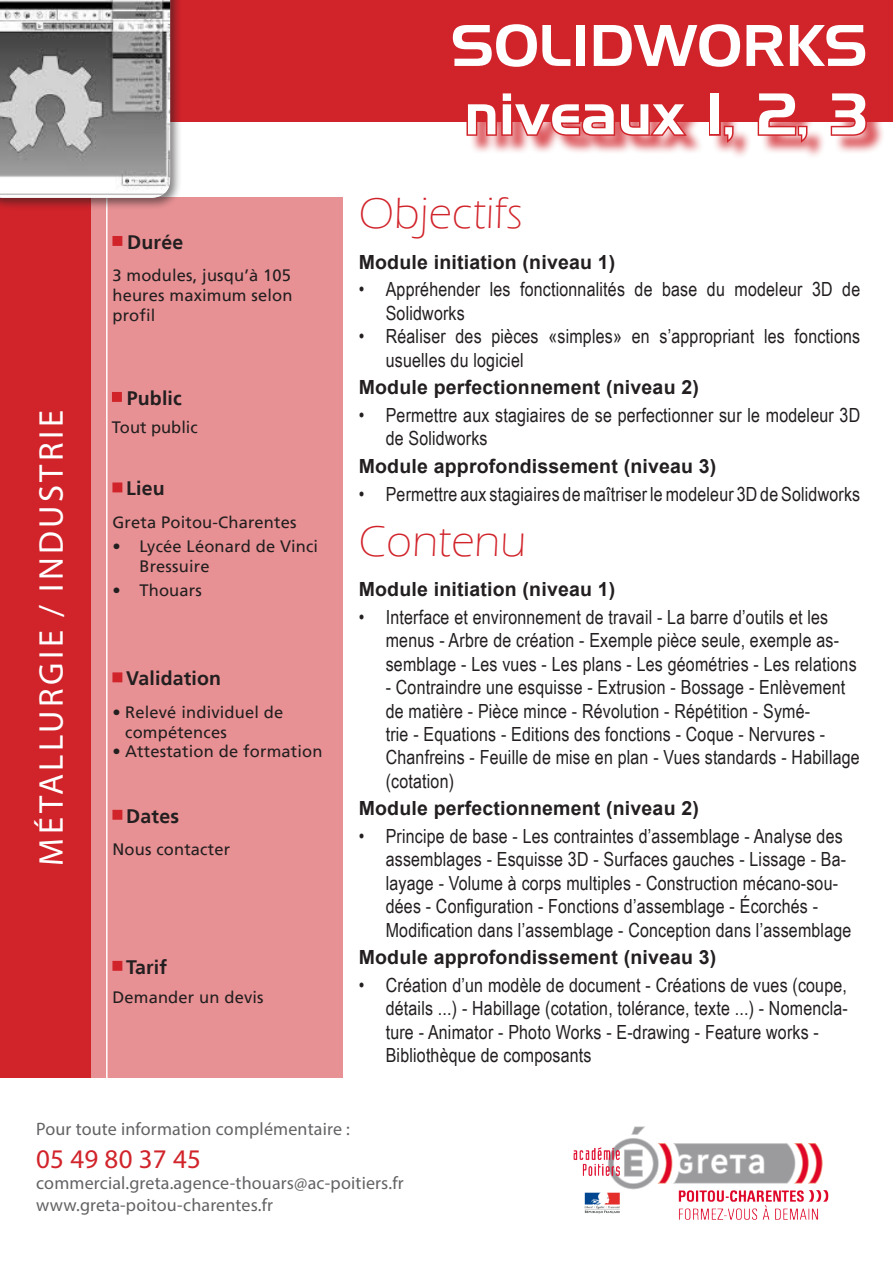
<style>
.page{position:relative;width:893px;height:1263px;background:#fff}
.page>*{position:absolute;margin:0;border:0;box-sizing:border-box;transform-origin:0 0}
.t1{font:57px "Handel Gothic BT";letter-spacing:.01em;color:#fff}
.t2{font:300 45px "Eras ITC";letter-spacing:.01em;color:#d1232a}
.t3{font:34.5px "Myriad Pro";letter-spacing:.1em;color:#fff}
.t4{font:27px "Myriad Pro";letter-spacing:.01em;color:#d1232a}
.t5{font:19.5px/23.4px "Arial Narrow";letter-spacing:.01em;color:#231f20}
.t6{font:700 19.5px "Arial";letter-spacing:.01em;color:#231f20}
.t7{font:700 19.5px "Frutiger LT";letter-spacing:.01em;color:#231f20}
.t8{font:18px "Myriad Pro";letter-spacing:.01em;color:#636366}
.t9{font:16.5px/19.8px "Frutiger LT";letter-spacing:.01em;color:#231f20}
</style>
<div class="page">
<div style="left:118px;top:0;width:775px;height:122px;background:#d1232a"></div>
<div style="left:87px;top:198px;width:256px;height:880px;background:#e89194"></div>
<div style="left:0;top:198px;width:91px;height:880px;background:#d1232a"></div>
<img style="left:573px;top:1126px;width:256px;height:94px">
<hr style="left:106px;top:198px;width:2px;height:880px;background:#fff">
<div style="left:0;top:0;width:183px;height:210px;background:#231f20;opacity:.57"></div>
<img style="left:0;top:0;width:170px;height:198px">
<div style="left:455px;top:26px;width:430px;height:134px;background:#d1232a;opacity:.75"></div>
<svg style="left:465px;top:90px;width:225px;height:48px"></svg>
<div style="left:709px;top:92px;width:12px;height:44px;border:3px solid #d1232a"></div>
<svg style="left:722px;top:124px;width:13px;height:22px"></svg>
<svg style="left:756px;top:90px;width:53px;height:56px"></svg>
<svg style="left:829px;top:90px;width:40px;height:47px"></svg>
<div style="left:112px;top:236px;width:10px;height:10px;background:#d1232a;border:2px solid #d1232a"></div>
<div style="left:112px;top:672px;width:10px;height:10px;background:#d1232a;border:2px solid #d1232a"></div>
<div style="left:112px;top:961px;width:10px;height:10px;background:#d1232a;border:2px solid #d1232a"></div>
<div style="left:112px;top:482px;width:10px;height:10px;background:#d1232a;border:2px solid #d1232a"></div>
<div style="left:112px;top:810px;width:10px;height:10px;background:#d1232a;border:2px solid #d1232a"></div>
<div style="left:112px;top:392px;width:10px;height:10px;background:#d1232a"></div>
<h3 class="t3" style="left:30px;top:865px;width:457px;rotate:-90deg">MÉTALLURGIE / INDUSTRIE</h3>
<p class="t7" style="left:127px;top:231px;width:58px">Durée</p>
<p class="t9" style="left:112px;top:266px;width:182px;text-align:justify">3 modules, jusqu’à 105 heures maximum selon profil</p>
<p class="t7" style="left:127px;top:386px;width:57px">Public</p>
<p class="t9" style="left:112px;top:417px;width:87px">Tout public</p>
<p class="t7" style="left:126px;top:477px;width:40px">Lieu</p>
<p class="t9" style="left:112px;top:512px;width:186px">Greta Poitou-Charentes</p>
<p class="t9" style="left:139px;top:536px;width:180px;text-indent:-27px">• Lycée Léonard de Vinci<br>Bressuire</p>
<p class="t9" style="left:112px;top:580px;width:91px">• Thouars</p>
<p class="t7" style="left:126px;top:667px;width:96px">Validation</p>
<p class="t9" style="left:125px;top:702px;width:160px;text-indent:-13px">• Relevé individuel de compétences</p>
<p class="t9" style="left:112px;top:742px;width:212px">• Attestation de formation</p>
<p class="t7" style="left:126px;top:804px;width:54px">Dates</p>
<p class="t9" style="left:112px;top:840px;width:119px">Nous contacter</p>
<p class="t7" style="left:126px;top:955px;width:42px">Tarif</p>
<p class="t9" style="left:112px;top:987px;width:153px">Demander un devis</p>
<p class="t1" style="left:451px;top:11px;width:418px">SOLIDWORKS</p>
<p class="t1" style="left:465px;top:79px;width:404px">niveaux 1, 2, 3</p>
<p class="t2" style="left:359px;top:189px;width:165px">Objectifs</p>
<p class="t6" style="left:359px;top:249px;width:258px">Module initiation (niveau 1)</p>
<p class="t5" style="left:386px;top:277px;width:476px;text-indent:-27px">• Appréhender les fonctionnalités de base du modeleur 3D de<br>Solidworks</p>
<p class="t5" style="left:386px;top:324px;width:476px;text-indent:-27px">• Réaliser des pièces «simples» en s’appropriant les fonctions usuelles du logiciel</p>
<p class="t6" style="left:359px;top:374px;width:342px">Module perfectionnement (niveau 2)</p>
<p class="t5" style="left:386px;top:403px;width:476px;text-indent:-27px">• Permettre aux stagiaires de se perfectionner sur le modeleur 3D de Solidworks</p>
<p class="t6" style="left:359px;top:453px;width:359px">Module approfondissement (niveau 3)</p>
<p class="t5" style="left:359px;top:481px;width:503px">• Permettre aux stagiaires de maîtriser le modeleur 3D de Solidworks</p>
<p class="t2" style="left:359px;top:516px;width:169px">Contenu</p>
<p class="t6" style="left:359px;top:576px;width:258px">Module initiation (niveau 1)</p>
<p class="t5" style="left:386px;top:605px;width:472px;text-indent:-27px">• Interface et environnement de travail - La barre d’outils et les menus - Arbre de création - Exemple pièce seule, exemple as&shy;semblage - Les vues - Les plans - Les géométries - Les relations</p>
<p class="t5" style="left:386px;top:675px;width:476px">- Contraindre une esquisse - Extrusion - Bossage - Enlèvement de matière - Pièce mince - Révolution - Répétition - Symé-<br>trie - Equations - Editions des fonctions - Coque - Nervures - Chanfreins - Feuille de mise en plan - Vues standards - Habillage (cotation)</p>
<p class="t6" style="left:359px;top:795px;width:342px">Module perfectionnement (niveau 2)</p>
<p class="t5" style="left:386px;top:824px;width:467px;text-indent:-27px">• Principe de base - Les contraintes d’assemblage - Analyse des assemblages - Esquisse 3D - Surfaces gauches - Lissage - Ba&shy;layage - Volume à corps multiples - Construction mécano-sou&shy;dées - Configuration - Fonctions d’assemblage - Écorchés - Modification dans l’assemblage - Conception dans l’assemblage</p>
<p class="t6" style="left:359px;top:944px;width:359px">Module approfondissement (niveau 3)</p>
<p class="t5" style="left:386px;top:973px;width:464px;text-indent:-27px">• Création d’un modèle de document - Créations de vues (coupe, détails ...) - Habillage (cotation, tolérance, texte ...) - Nomencla&shy;ture - Animator - Photo Works - E-drawing - Feature works - Bibliothèque de composants</p>
<p class="t8" style="left:36px;top:1118px;width:315px">Pour toute information complémentaire :</p>
<p class="t4" style="left:36px;top:1142px;width:166px">05 49 80 37 45</p>
<p class="t8" style="left:36px;top:1172px;width:369px">commercial.greta.agence-thouars@ac-poitiers.fr</p>
<p class="t8" style="left:36px;top:1194px;width:238px">www.greta-poitou-charentes.fr</p>
</div>
